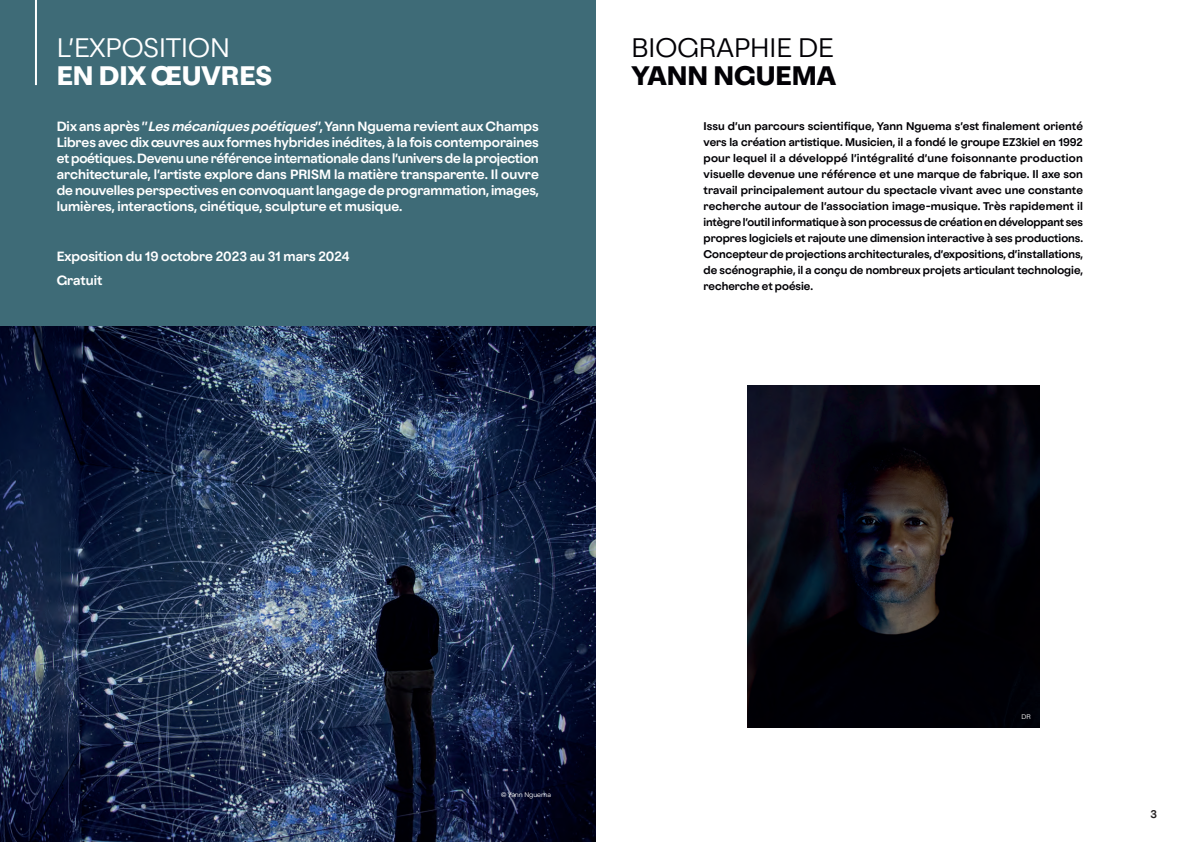
<style>
.page{position:relative;width:1191px;height:842px;background:#fff}
.page>*{position:absolute;margin:0;border:0;box-sizing:border-box;transform-origin:0 0}
.t1{font:300 24px "Oldschool Grotesk";color:#020105}
.t2{font:300 24px "Oldschool Grotesk";color:#fff}
.t3{font:700 24px "Oldschool Grotesk";color:#fff}
.t4{font:700 24px "Oldschool Grotesk";color:#020105}
.t5{font:500 12px/16px "Oldschool Grotesk";color:#fff;text-align:justify}
.t6{font:500 10px/16px "Oldschool Grotesk";color:#020105;text-align:justify}
.t7{font:500 10px "Oldschool Grotesk";color:#231f20}
.t8{font:300 6px "Oldschool Grotesk";color:#fff}
.s1{font-style:italic}
</style>
<div class="page">
<img style="left:747px;top:386px;width:292px;height:341px">
<div style="left:0;top:0;width:595px;height:357px;background:#3e6b77"></div>
<hr style="left:35px;top:0;width:2px;height:85px;background:#fff">
<img style="left:0;top:326px;width:595px;height:516px">
<h1 class="t2" style="left:57px;top:29px;width:175px">L’EXPOSITION</h1>
<h1 class="t3" style="left:57px;top:55px;width:217px">EN DIX ŒUVRES</h1>
<p class="t5" style="left:57px;top:118px;width:484px">Dix ans après ’’<span class="s1">Lesmécaniquespoétiques</span>’’, Yann Nguema revient aux Champs Libres avec dix œuvres aux formes hybrides inédites, à la fois contemporaines et poétiques. Devenu une référence internationale dans l’univers de la projection architecturale, l’artiste explore dans PRISM la matière transparente. Il ouvre de nouvelles perspectives en convoquant langage de programmation, images, lumières, interactions, cinétique, sculpture et musique.</p>
<p class="t5" style="left:57px;top:243px;width:294px;line-height:24.5px">Exposition du 19 octobre 2023 au 31 mars 2024<br>Gratuit</p>
<h1 class="t1" style="left:631px;top:28px;width:204px">BIOGRAPHIE DE</h1>
<h1 class="t4" style="left:631px;top:55px;width:206px">YANN NGUEMA</h1>
<p class="t6" style="left:703px;top:117px;width:381px">Issu d’un parcours scientifique, Yann Nguema s’est finalement orienté vers la création artistique. Musicien, il a fondé le groupe EZ3kiel en 1992 pour lequel il a développé l’intégralité d’une foisonnante production visuelle devenue une référence et une marque de fabrique. Il axe son travail principalement autour du spectacle vivant avec une constante recherche autour de l’association image-musique. Très rapidement il intègre l’outil informatique à son processus de création en développant ses propres logiciels et rajoute une dimension interactive à ses productions.<br>Concepteur de projections architecturales, d’expositions, d’installations, de scénographie, il a conçu de nombreux projets articulant technologie, recherche et poésie.</p>
<p class="t8" style="left:501px;top:790px;width:51px">© Yann Nguema</p>
<p class="t8" style="left:1021px;top:711px;width:11px">DR</p>
<p class="t7" style="left:1150px;top:806px;width:8px">3</p>
</div>
